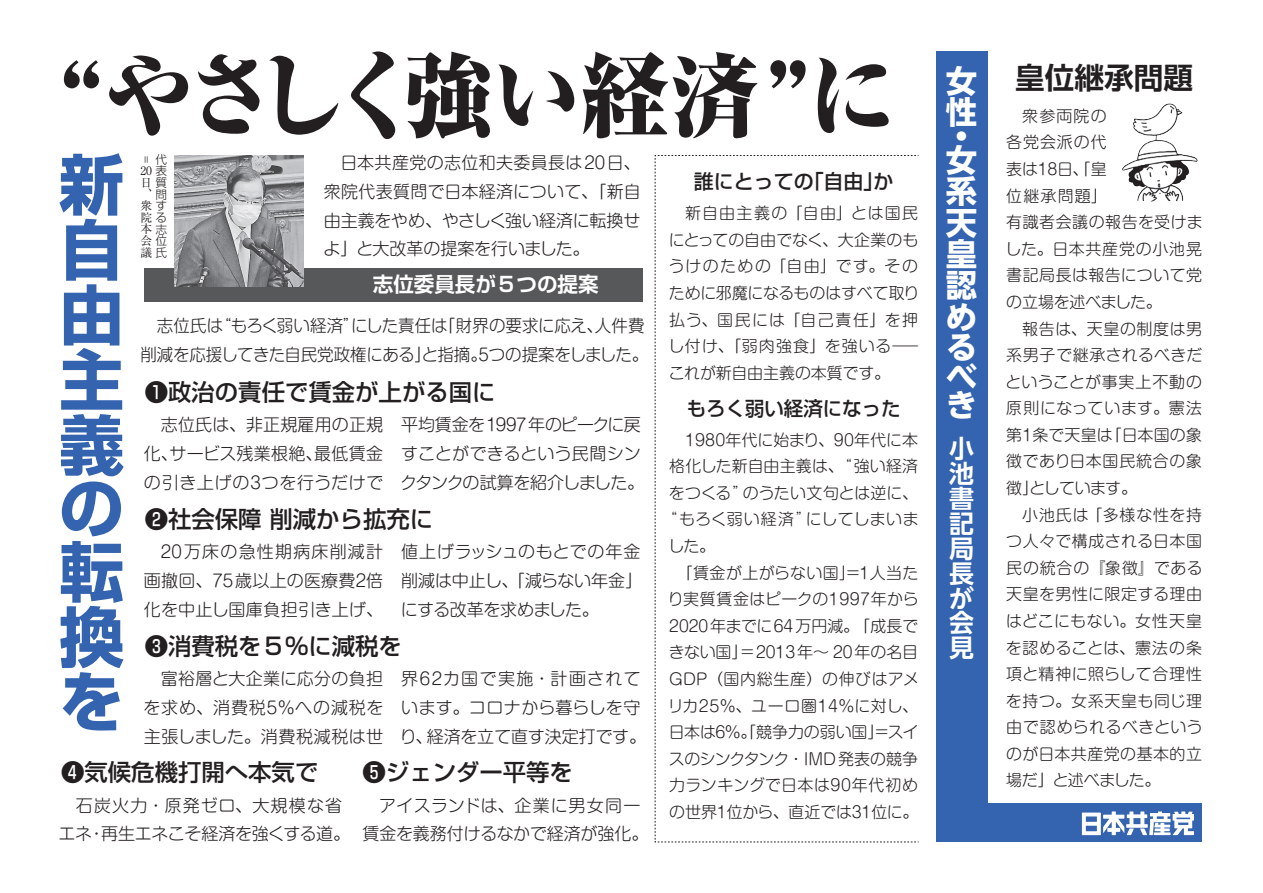
<style>
.page{position:relative;width:1263px;height:893px;background:#fff}
.page>*{position:absolute;margin:0;border:0;box-sizing:border-box;transform-origin:0 0}
.t1{font:800 expanded 91.8px "Ryumin Pr 5";letter-spacing:-.095em;color:#231f20}
.t2{font:700 65.1px/64.7px "Shin Go Pr 5";color:#3463af;text-align:justify}
.t3{font:700 31.5px/30.6px "UD Shin Go NT Pro";color:#fff}
.t4{font:700 29.55px "Shin Go Pr 5 De";color:#231f20}
.t5{font:700 24.9px/24.9px "UD Shin Go NT Pro De";color:#fff;text-align:justify}
.t6{font:500 23.4px "Shin Go Pr 5";color:#231f20}
.t7{font:700 20.55px "Shin Go Pr 5 De";color:#fff}
.t8{font:500 19.95px "Shin Go Pr 5";color:#231f20}
.t9{font:300 16.95px/28.7px "Shin M Go Pro";color:#231f20;text-align:justify}
.t10{font:300 16.95px/28.7px "Shin M Go Pro";letter-spacing:-.02em;color:#231f20}
.t11{font:300 15.9px/26.5px "Shin M Go Pro";letter-spacing:.01em;color:#231f20;text-align:justify}
.t12{font:300 15.9px/26.5px "Shin M Go Pro";letter-spacing:.035em;color:#231f20}
.t13{font:300 15.9px "Shin M Go Pro";letter-spacing:-.06em;color:#231f20}
.t14{font:300 15.9px "Shin M Go Pro";letter-spacing:-.025em;color:#231f20}
.t15{font:300 15.9px "Shin M Go Pro";letter-spacing:-.035em;color:#231f20}
.t16{font:11.7px/11.7px "Ryumin Pr 5";color:#231f20}
.t17{font:300 11.7px "Shin Go Pr 5";color:#231f20}
.s1{font-family:"Shin Go Pr 5";font-weight:300}
</style>
<div class="page">
<div style="left:982px;top:804px;width:220px;height:38px;background:#3463af"></div>
<div style="left:936px;top:51px;width:51px;height:791px;background:#3463af"></div>
<svg style="left:1082px;top:811px;width:112px;height:24px"></svg>
<div style="left:144px;top:268px;width:499px;height:33px;background:#57585a"></div>
<svg style="left:654px;top:155px;width:265px;height:688px"></svg>
<img style="left:174px;top:155px;width:130px;height:131px">
<img style="left:1133px;top:104px;width:35px;height:40px">
<h1 class="t1" style="left:59px;top:23px;width:840px">“やさしく強い経済”に</h1>
<h2 class="t2" style="left:59px;top:148px;width:66px">新自由主義の転換を</h2>
<p class="t16" style="left:140px;top:153px;width:28px">＝ <span class="s1">代<br></span>20<span class="s1">表</span></p>
<p class="t17" style="left:155px;top:173px;width:13px">質</p>
<p class="t16" style="left:140px;top:187px;width:28px;text-align:justify">、<span class="s1">問</span>衆<span class="s1">す</span>院<span class="s1">る</span>本<span class="s1">志</span>会<span class="s1">位</span>議<span class="s1">氏</span></p>
<p class="t9" style="left:323px;top:147px;width:319px">　日本共産党の志位和夫委員長は20日、衆院代表質問で日本経済について、「新自由主義をやめ、やさしく強い経済に転換せよ」と大改革の提案を行いました。</p>
<p class="t8" style="left:694px;top:165px;width:201px">誰にとっての「自由」か</p>
<p class="t16" style="left:140px;top:176px;width:11px">日</p>
<p class="t11" style="left:668px;top:198px;width:253px">　新自由主義の「自由」とは国民にとっての自由でなく、大企業のもうけのための「自由」です。そのために邪魔になるものはすべて取り払う、国民には「自己責任」を押し付け、「弱肉強食」を強いる―これが新自由主義の本質です。</p>
<p class="t7" style="left:373px;top:268px;width:227px">志位委員長が５つの提案</p>
<p class="t10" style="left:140px;top:309px;width:509px">　志位氏は“もろく弱い経済”にした責任は「財界の要求に応え、人件費削減を応援してきた自民党政権にある」と指摘。５つの提案をしました。</p>
<h3 class="t6" style="left:145px;top:373px;width:352px">❶政治の責任で賃金が上がる国に</h3>
<p class="t9" style="left:144px;top:409px;width:241px">　志位氏は、非正規雇用の正規化、サービス残業根絶、最低賃金の引き上げの３つを行うだけで</p>
<p class="t9" style="left:400px;top:409px;width:245px;text-align:left">平均賃金を1997年のピークに戻すことができるという民間シンクタンクの試算を紹介しました。</p>
<h3 class="t6" style="left:145px;top:500px;width:290px">❷社会保障 削減から拡充に</h3>
<p class="t9" style="left:144px;top:536px;width:241px">　20万床の急性期病床削減計画撤回、75歳以上の医療費２倍化を中止し国庫負担引き上げ、</p>
<p class="t9" style="left:401px;top:536px;width:243px">値上げラッシュのもとでの年金削減は中止し、「減らない年金」にする改革を求めました。</p>
<h3 class="t6" style="left:145px;top:626px;width:259px">❸消費税を５％に減税を</h3>
<p class="t9" style="left:144px;top:662px;width:241px">　富裕層と大企業に応分の負担を求め、消費税５％への減税を主張しました。消費税減税は世</p>
<p class="t9" style="left:400px;top:662px;width:248px;text-align:left">界６２カ国で実施・計画されています。コロナから暮らしを守り、経済を立て直す決定打です。</p>
<h3 class="t6" style="left:61px;top:753px;width:259px">❹気候危機打開へ本気で</h3>
<p class="t9" style="left:58px;top:789px;width:293px">　石炭火力・原発ゼロ、大規模な省エネ・再生エネこそ経済を強くする道。</p>
<p class="t8" style="left:687px;top:392px;width:215px">もろく弱い経済になった</p>
<p class="t13" style="left:669px;top:427px;width:250px">　１９８０年代に始まり、９０年代に本</p>
<p class="t11" style="left:669px;top:451px;width:250px">格化した新自由主義は、“強い経済</p>
<p class="t11" style="left:669px;top:478px;width:251px">をつくる”のうたい文句とは逆に、</p>
<p class="t11" style="left:661px;top:504px;width:259px">“もろく弱い経済”にしてしまいま</p>
<p class="t11" style="left:668px;top:531px;width:48px">した。</p>
<p class="t11" style="left:677px;top:557px;width:243px">「賃金が上がらない国」＝１人当た</p>
<p class="t14" style="left:668px;top:586px;width:252px">り実質賃金はピークの１９９７年から</p>
<p class="t11" style="left:669px;top:611px;width:251px">2020年までに64万円減。「成長で</p>
<p class="t11" style="left:669px;top:637px;width:251px">きない国」＝2013年～ 20年の名目</p>
<p class="t12" style="left:669px;top:664px;width:251px">GDP（国内総生産）の伸びはアメ</p>
<p class="t15" style="left:668px;top:693px;width:252px">リカ２５％、ユーロ圏１４％に対し、</p>
<p class="t11" style="left:669px;top:717px;width:251px">日本は６％「競争力の弱い国」＝スイ</p>
<p class="t11" style="left:669px;top:717px;width:251px;text-align:left;text-indent:72px">。<br>スのシンクタンク・IMD発表の競争力ランキングで日本は９０年代初めの世界１位から、直近では３１位に。</p>
<h3 class="t6" style="left:362px;top:753px;width:212px">❺ジェンダー平等を</h3>
<p class="t9" style="left:362px;top:789px;width:287px">　アイスランドは、企業に男女同一賃金を義務付けるなかで経済が強化。</p>
<h3 class="t3" style="left:946px;top:65px;width:32px;line-height:31.5px">女性</h3>
<h3 class="t3" style="left:946px;top:124px;width:32px;line-height:23.5px">・女</h3>
<h3 class="t3" style="left:946px;top:175px;width:33px;text-align:justify">系天皇認めるべき</h3>
<h3 class="t5" style="left:949px;top:435px;width:26px">小池書記局長が会見</h3>
<h3 class="t4" style="left:1015px;top:53px;width:179px">皇位継承問題</h3>
<p class="t12" style="left:1005px;top:101px;width:199px">　衆参両院の<br>各党会派の代<br>表は１８日、「皇<br>位継承問題」<br>有識者会議の報告を受けました。日本共産党の小池晃書記局長は報告について党の立場を述べました。<br>　報告は、天皇の制度は男系男子で継承されるべきだということが事実上不動の原則になっています。憲法第１条で天皇は「日本国の象徴であり日本国民統合の象徴」としています。</p>
<p class="t11" style="left:1006px;top:499px;width:198px;text-indent:16px">小池氏は「多様な性を持つ人々で構成される日本国民の統合の『象徴』である天皇を男性に限定する理由はどこにもない。女性天皇を認めることは、憲法の条項と精神に照らして合理性を持つ。女系天皇も同じ理由で認められるべきというのが日本共産党の基本的立場だ」と述べました。</p>
</div>
